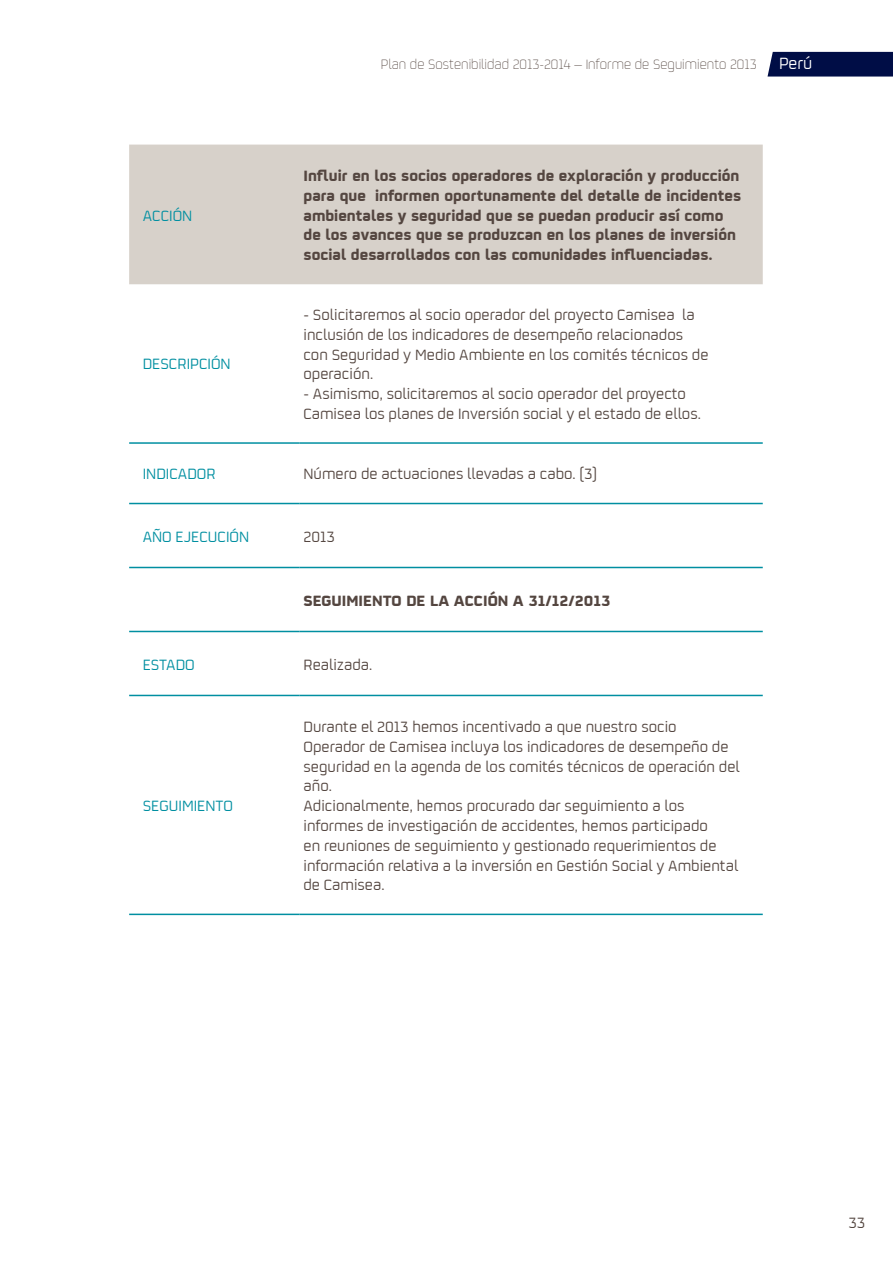
<style>
.page{position:relative;width:893px;height:1263px;background:#fff}
.page>*{position:absolute;margin:0;border:0;box-sizing:border-box;transform-origin:0 0}
.t1{font:16.5px/19.8px "Repsol";color:#544640}
.t2{font:700 16.5px/19.8px "Repsol";color:#544640}
.t3{font:16.5px "Repsol";color:#008fa1}
.t4{font:300 15px "Repsol";color:#544640}
.s1{font-weight:400;font-size:18px;color:#fff}
</style>
<div class="page">
<div style="left:767px;top:52px;width:126px;height:25px;background:#000d46"></div>
<div style="left:129px;top:145px;width:634px;height:139px;background:#d7d1ca"></div>
<hr style="left:129px;top:442px;width:170px;height:2px;background:#008fa1">
<hr style="left:299px;top:442px;width:464px;height:2px;background:#008fa1">
<hr style="left:129px;top:914px;width:170px;height:1px;background:#008fa1">
<hr style="left:299px;top:914px;width:464px;height:1px;background:#008fa1">
<hr style="left:129px;top:503px;width:170px;height:1px;background:#008fa1">
<hr style="left:299px;top:503px;width:464px;height:1px;background:#008fa1">
<hr style="left:129px;top:567px;width:170px;height:1px;background:#008fa1">
<hr style="left:299px;top:567px;width:464px;height:1px;background:#008fa1">
<hr style="left:129px;top:631px;width:170px;height:1px;background:#008fa1">
<hr style="left:299px;top:631px;width:464px;height:1px;background:#008fa1">
<hr style="left:129px;top:695px;width:170px;height:1px;background:#008fa1">
<hr style="left:299px;top:695px;width:464px;height:1px;background:#008fa1">
<p class="t3" style="left:143px;top:204px;width:51px">ACCIÓN</p>
<p class="t3" style="left:143px;top:353px;width:90px">DESCRIPCIÓN</p>
<p class="t4" style="left:381px;top:54px;width:433px">Plan de Sostenibilidad 2013-2014 – Informe de Seguimiento 2013 <span class="s1">Perú</span></p>
<p class="t2" style="left:303px;top:164px;width:439px">Influir en los socios operadores de exploración y producción para que informen oportunamente del detalle de incidentes ambientales y seguridad que se puedan producir así como de los avances que se produzcan en los planes de inversión social desarrollados con las comunidades influenciadas.</p>
<p class="t1" style="left:303px;top:304px;width:407px">- Solicitaremos al socio operador del proyecto Camisea la inclusión de los indicadores de desempeño relacionados con Seguridad y Medio Ambiente en los comités técnicos de operación.</p>
<p class="t1" style="left:303px;top:383px;width:399px">- Asimismo, solicitaremos al socio operador del proyecto<br>Camisea los planes de Inversión social y el estado de ellos.</p>
<p class="t3" style="left:143px;top:463px;width:74px">INDICADOR</p>
<p class="t1" style="left:303px;top:463px;width:295px">Número de actuaciones llevadas a cabo. (3)</p>
<p class="t3" style="left:143px;top:525px;width:108px">AÑO EJECUCIÓN</p>
<p class="t1" style="left:303px;top:525px;width:33px">2013</p>
<p class="t2" style="left:303px;top:588px;width:308px">SEGUIMIENTO DE LA ACCIÓN A 31/12/2013</p>
<p class="t3" style="left:143px;top:653px;width:53px">ESTADO</p>
<p class="t1" style="left:303px;top:653px;width:70px">Realizada.</p>
<p class="t3" style="left:143px;top:794px;width:92px">SEGUIMIENTO</p>
<p class="t1" style="left:303px;top:716px;width:438px">Durante el 2013 hemos incentivado a que nuestro socio Operador de Camisea incluya los indicadores de desempeño de seguridad en la agenda de los comités técnicos de operación del año.</p>
<p class="t1" style="left:303px;top:795px;width:436px">Adicionalmente, hemos procurado dar seguimiento a los informes de investigación de accidentes, hemos participado<br>en reuniones de seguimiento y gestionado requerimientos de información relativa a la inversión en Gestión Social y Ambiental de Camisea.</p>
<p class="t1" style="left:848px;top:1211px;width:18px">33</p>
</div>
